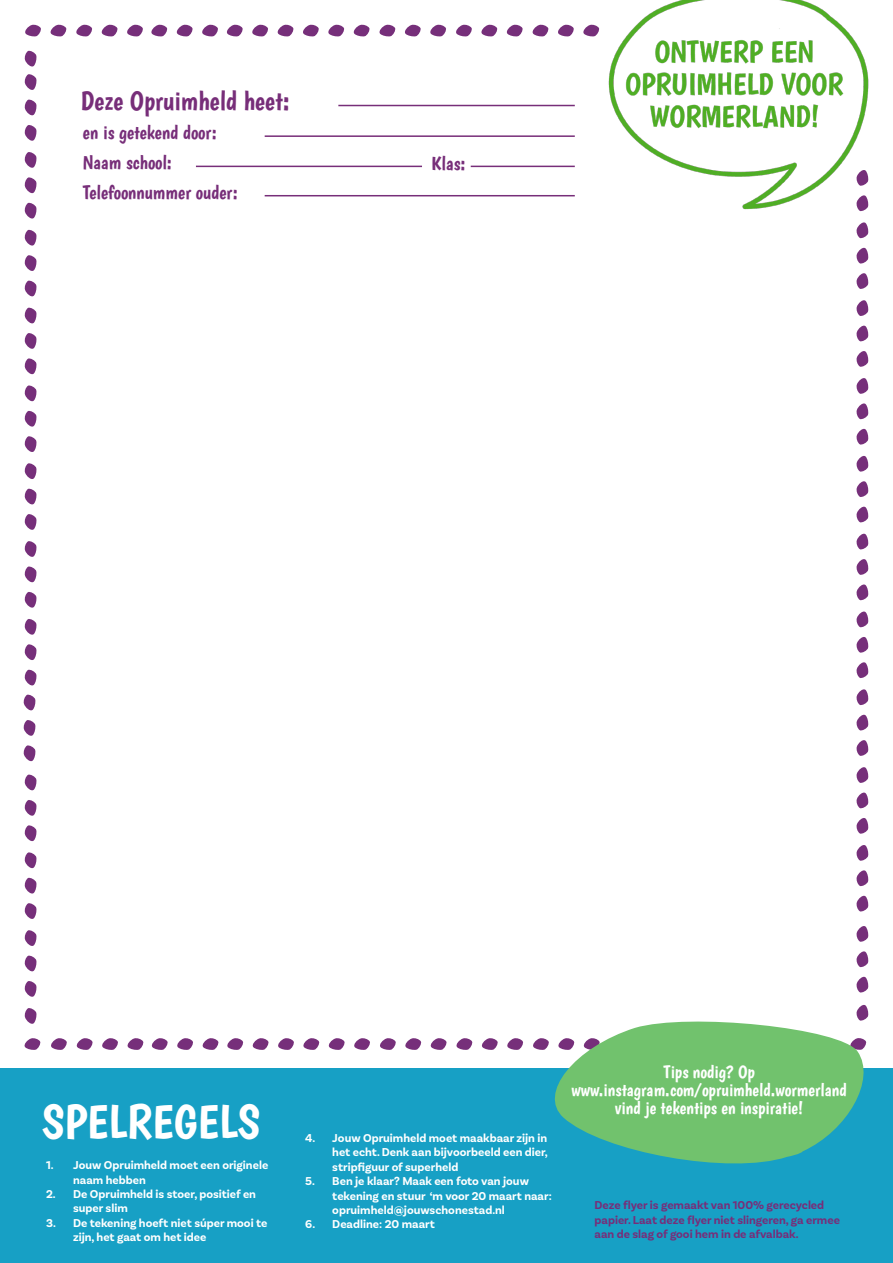
<style>
.page{position:relative;width:893px;height:1263px;background:#fff}
.page>*{position:absolute;margin:0;border:0;box-sizing:border-box;transform-origin:0 0}
.t1{font:48px "Boogaloo";color:#fff}
.t2{font:27px "Boogaloo";color:#772e79}
.t3{font:19.5px/30px "Boogaloo";color:#772e79}
.t4{font:18px/18px "Boogaloo";color:#fff;text-align:center}
.t5{font:700 12px/14.4px "Basic Sans";color:#fff}
.t6{font:700 12px/14.4px "Basic Sans";color:#772e79}
</style>
<div class="page">
<div style="left:0;top:1068px;width:893px;height:195px;background:#17a0c5"></div>
<svg style="left:24px;top:99px;width:13px;height:17px"></svg>
<svg style="left:24px;top:125px;width:13px;height:16px"></svg>
<svg style="left:24px;top:152px;width:13px;height:16px"></svg>
<svg style="left:24px;top:177px;width:13px;height:17px"></svg>
<svg style="left:24px;top:202px;width:13px;height:17px"></svg>
<svg style="left:24px;top:229px;width:13px;height:17px"></svg>
<svg style="left:24px;top:255px;width:13px;height:16px"></svg>
<svg style="left:24px;top:280px;width:13px;height:17px"></svg>
<svg style="left:24px;top:307px;width:13px;height:17px"></svg>
<svg style="left:24px;top:333px;width:13px;height:16px"></svg>
<svg style="left:24px;top:358px;width:13px;height:17px"></svg>
<svg style="left:24px;top:385px;width:13px;height:17px"></svg>
<svg style="left:24px;top:410px;width:13px;height:17px"></svg>
<svg style="left:24px;top:436px;width:13px;height:16px"></svg>
<svg style="left:24px;top:463px;width:13px;height:16px"></svg>
<svg style="left:24px;top:488px;width:13px;height:17px"></svg>
<svg style="left:24px;top:514px;width:13px;height:16px"></svg>
<svg style="left:24px;top:541px;width:13px;height:16px"></svg>
<svg style="left:24px;top:566px;width:13px;height:17px"></svg>
<svg style="left:24px;top:592px;width:13px;height:16px"></svg>
<svg style="left:24px;top:619px;width:13px;height:16px"></svg>
<svg style="left:24px;top:644px;width:13px;height:16px"></svg>
<svg style="left:24px;top:669px;width:13px;height:17px"></svg>
<svg style="left:23px;top:694px;width:13px;height:17px"></svg>
<svg style="left:23px;top:720px;width:13px;height:16px"></svg>
<svg style="left:23px;top:745px;width:13px;height:17px"></svg>
<svg style="left:24px;top:774px;width:13px;height:17px"></svg>
<svg style="left:24px;top:800px;width:13px;height:16px"></svg>
<svg style="left:24px;top:825px;width:13px;height:17px"></svg>
<svg style="left:24px;top:852px;width:13px;height:17px"></svg>
<svg style="left:24px;top:877px;width:13px;height:17px"></svg>
<svg style="left:24px;top:903px;width:13px;height:16px"></svg>
<svg style="left:24px;top:930px;width:13px;height:16px"></svg>
<svg style="left:24px;top:955px;width:13px;height:17px"></svg>
<svg style="left:24px;top:981px;width:13px;height:16px"></svg>
<svg style="left:24px;top:1008px;width:13px;height:16px"></svg>
<svg style="left:856px;top:1004px;width:13px;height:8px"></svg>
<svg style="left:856px;top:976px;width:13px;height:17px"></svg>
<svg style="left:856px;top:951px;width:13px;height:17px"></svg>
<svg style="left:856px;top:926px;width:13px;height:16px"></svg>
<svg style="left:856px;top:895px;width:13px;height:17px"></svg>
<svg style="left:856px;top:870px;width:13px;height:17px"></svg>
<svg style="left:856px;top:845px;width:13px;height:16px"></svg>
<svg style="left:856px;top:818px;width:13px;height:16px"></svg>
<svg style="left:856px;top:792px;width:13px;height:17px"></svg>
<svg style="left:856px;top:767px;width:13px;height:16px"></svg>
<svg style="left:856px;top:740px;width:13px;height:16px"></svg>
<svg style="left:856px;top:714px;width:13px;height:17px"></svg>
<svg style="left:856px;top:689px;width:13px;height:17px"></svg>
<svg style="left:856px;top:662px;width:13px;height:16px"></svg>
<svg style="left:856px;top:637px;width:13px;height:16px"></svg>
<svg style="left:856px;top:611px;width:13px;height:17px"></svg>
<svg style="left:856px;top:584px;width:13px;height:17px"></svg>
<svg style="left:856px;top:559px;width:13px;height:16px"></svg>
<svg style="left:856px;top:533px;width:13px;height:17px"></svg>
<svg style="left:856px;top:506px;width:13px;height:17px"></svg>
<svg style="left:856px;top:481px;width:13px;height:16px"></svg>
<svg style="left:856px;top:455px;width:13px;height:17px"></svg>
<svg style="left:856px;top:428px;width:13px;height:17px"></svg>
<svg style="left:856px;top:403px;width:13px;height:17px"></svg>
<svg style="left:856px;top:378px;width:13px;height:16px"></svg>
<svg style="left:856px;top:351px;width:13px;height:16px"></svg>
<svg style="left:856px;top:325px;width:13px;height:17px"></svg>
<svg style="left:856px;top:300px;width:13px;height:16px"></svg>
<svg style="left:856px;top:273px;width:13px;height:16px"></svg>
<svg style="left:856px;top:247px;width:13px;height:17px"></svg>
<svg style="left:856px;top:222px;width:13px;height:17px"></svg>
<img style="left:608px;top:0;width:261px;height:212px">
<svg style="left:583px;top:24px;width:17px;height:13px"></svg>
<svg style="left:558px;top:24px;width:16px;height:13px"></svg>
<svg style="left:532px;top:24px;width:17px;height:13px"></svg>
<svg style="left:506px;top:24px;width:17px;height:13px"></svg>
<svg style="left:481px;top:24px;width:17px;height:13px"></svg>
<svg style="left:456px;top:24px;width:16px;height:13px"></svg>
<svg style="left:430px;top:24px;width:16px;height:13px"></svg>
<svg style="left:405px;top:24px;width:16px;height:13px"></svg>
<svg style="left:379px;top:24px;width:17px;height:13px"></svg>
<svg style="left:353px;top:24px;width:17px;height:13px"></svg>
<svg style="left:328px;top:24px;width:17px;height:13px"></svg>
<svg style="left:303px;top:24px;width:16px;height:13px"></svg>
<svg style="left:277px;top:24px;width:17px;height:13px"></svg>
<svg style="left:252px;top:24px;width:16px;height:13px"></svg>
<svg style="left:226px;top:24px;width:17px;height:13px"></svg>
<svg style="left:202px;top:24px;width:16px;height:13px"></svg>
<svg style="left:176px;top:24px;width:17px;height:13px"></svg>
<svg style="left:151px;top:24px;width:17px;height:13px"></svg>
<svg style="left:127px;top:24px;width:16px;height:13px"></svg>
<svg style="left:101px;top:24px;width:17px;height:13px"></svg>
<svg style="left:76px;top:24px;width:16px;height:13px"></svg>
<svg style="left:50px;top:24px;width:17px;height:13px"></svg>
<svg style="left:25px;top:24px;width:16px;height:13px"></svg>
<svg style="left:24px;top:50px;width:13px;height:40px"></svg>
<hr style="left:338px;top:105px;width:237px;height:1px;background:#772e79">
<hr style="left:265px;top:135px;width:310px;height:2px;background:#772e79">
<hr style="left:196px;top:166px;width:226px;height:1px;background:#772e79">
<hr style="left:265px;top:195px;width:310px;height:1px;background:#772e79">
<hr style="left:471px;top:166px;width:104px;height:1px;background:#772e79">
<svg style="left:533px;top:1040px;width:4px;height:9px"></svg>
<svg style="left:507px;top:1038px;width:16px;height:12px"></svg>
<svg style="left:481px;top:1038px;width:17px;height:12px"></svg>
<svg style="left:456px;top:1038px;width:17px;height:12px"></svg>
<svg style="left:430px;top:1038px;width:17px;height:12px"></svg>
<svg style="left:405px;top:1038px;width:17px;height:12px"></svg>
<svg style="left:380px;top:1038px;width:16px;height:12px"></svg>
<svg style="left:354px;top:1038px;width:16px;height:12px"></svg>
<svg style="left:328px;top:1038px;width:17px;height:12px"></svg>
<svg style="left:303px;top:1038px;width:17px;height:12px"></svg>
<svg style="left:278px;top:1038px;width:16px;height:12px"></svg>
<svg style="left:252px;top:1038px;width:17px;height:12px"></svg>
<svg style="left:227px;top:1038px;width:17px;height:12px"></svg>
<svg style="left:202px;top:1038px;width:17px;height:12px"></svg>
<svg style="left:177px;top:1038px;width:16px;height:12px"></svg>
<svg style="left:151px;top:1038px;width:17px;height:12px"></svg>
<svg style="left:127px;top:1038px;width:17px;height:12px"></svg>
<svg style="left:102px;top:1038px;width:16px;height:12px"></svg>
<svg style="left:76px;top:1038px;width:17px;height:12px"></svg>
<svg style="left:51px;top:1038px;width:16px;height:12px"></svg>
<svg style="left:24px;top:1038px;width:17px;height:12px"></svg>
<svg style="left:537px;top:1012px;width:332px;height:152px;fill:#71c26d"></svg>
<p class="t2" style="left:81px;top:84px;width:211px">Deze Opruimheld heet:</p>
<p class="t3" style="left:83px;top:117px;width:135px">en is getekend door:<br>Naam school:</p>
<p class="t3" style="left:83px;top:177px;width:156px">Telefoonnummer ouder:</p>
<p class="t3" style="left:432px;top:148px;width:36px">Klas:</p>
<p class="t1" style="left:42px;top:1093px;width:220px">SPELREGELS</p>
<p class="t5" style="left:73px;top:1158px;width:197px;text-indent:-27px">1. Jouw Opruimheld moet een originele naam hebben</p>
<p class="t5" style="left:73px;top:1187px;width:184px;text-indent:-27px">2. De Opruimheld is stoer, positief en super slim</p>
<p class="t5" style="left:73px;top:1216px;width:196px;text-indent:-27px">3. De tekening hoeft niet súper mooi te zijn, het gaat om het idee</p>
<p class="t5" style="left:332px;top:1131px;width:217px;text-align:justify;text-indent:-27px">4. Jouw Opruimheld moet maakbaar zijn in het echt. Denk aan bijvoorbeeld een dier, stripfiguur of superheld</p>
<p class="t5" style="left:332px;top:1174px;width:221px;text-indent:-27px">5. Ben je klaar? Maak een foto van jouw tekening en stuur ‘m voor 20 maart naar: opruimheld@jouwschonestad.nl</p>
<p class="t5" style="left:305px;top:1217px;width:131px">6. Deadline: 20 maart</p>
<p class="t4" style="left:663px;top:1062px;width:93px">Tips nodig? Op</p>
<p class="t4" style="left:571px;top:1080px;width:277px">www.instagram.com/opruimheld.wormerland vind je tekentips en inspiratie!</p>
<p class="t6" style="left:594px;top:1198px;width:231px">Deze flyer is gemaakt van 100% gerecycled</p>
<p class="t6" style="left:594px;top:1212px;width:247px">papier. Laat deze flyer niet slingeren, ga ermee aan de slag of gooi hem in de afvalbak.</p>
</div>
